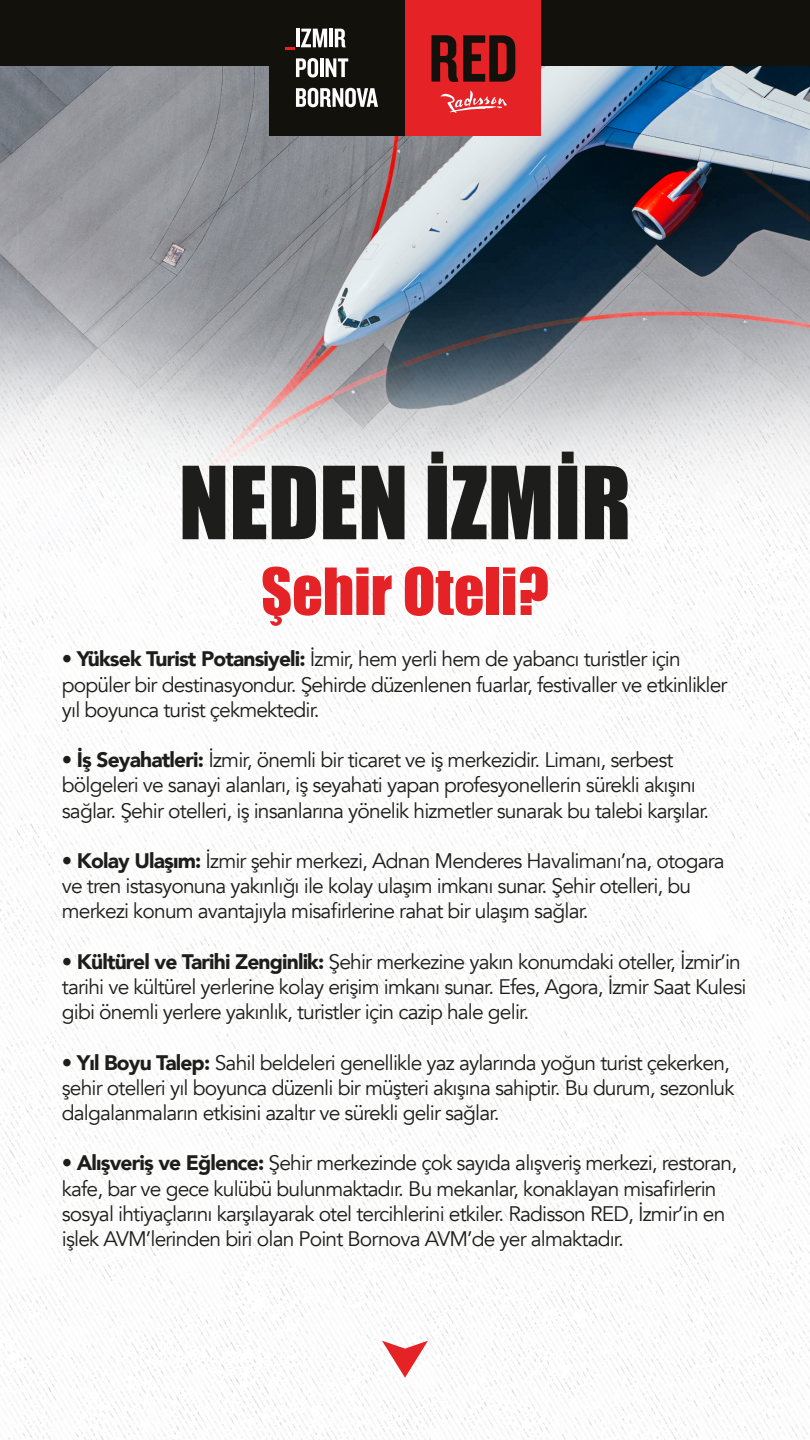
<style>
.page{position:relative;width:810px;height:1440px;background:#fff}
.page>*{position:absolute;margin:0;border:0;box-sizing:border-box;transform-origin:0 0}
.t1{font:93px "Impact";color:#1d1d1b}
.t2{font:60px "Impact";color:#e52326}
.t3{font:21px/25.2px "Avenir";letter-spacing:-.04em;color:#1d1d1b}
.s1{font-weight:900}
</style>
<div class="page">
<img style="left:0;top:549px;width:810px;height:891px">
<img style="left:0;top:66px;width:810px;height:483px">
<div style="left:0;top:0;width:810px;height:66px;background:#12110c"></div>
<div style="left:405px;top:0;width:136px;height:136px;background:#e52326"></div>
<svg style="left:432px;top:35px;width:83px;height:47px"></svg>
<svg style="left:440px;top:90px;width:67px;height:23px"></svg>
<div style="left:269px;top:0;width:136px;height:136px;background:#12110c"></div>
<svg style="left:285px;top:47px;width:10px;height:3px"></svg>
<hr style="left:296px;top:29px;width:3px;height:18px;background:#fff">
<svg style="left:301px;top:29px;width:26px;height:18px"></svg>
<hr style="left:329px;top:29px;width:4px;height:18px;background:#fff">
<svg style="left:335px;top:29px;width:11px;height:18px"></svg>
<svg style="left:296px;top:58px;width:22px;height:19px"></svg>
<hr style="left:320px;top:58px;width:4px;height:19px;background:#fff">
<svg style="left:326px;top:58px;width:22px;height:19px"></svg>
<svg style="left:296px;top:88px;width:82px;height:19px"></svg>
<svg style="left:382px;top:1341px;width:46px;height:37px"></svg>
<h1 class="t1" style="left:179px;top:431px;width:454px">NEDEN İZMİR</h1>
<h2 class="t2" style="left:261px;top:545px;width:289px">Şehir Oteli?</h2>
<p class="t3" style="left:62px;top:647px;width:667px">• <span class="s1">Yüksek Turist Potansiyeli:</span> İzmir, hem yerli hem de yabancı turistler için popüler bir destinasyondur. Şehirde düzenlenen fuarlar, festivaller ve etkinlikler yıl boyunca turist çekmektedir.</p>
<p class="t3" style="left:62px;top:748px;width:649px">• <span class="s1">İş Seyahatleri:</span> İzmir, önemli bir ticaret ve iş merkezidir. Limanı, serbest bölgeleri ve sanayi alanları, iş seyahati yapan profesyonellerin sürekli akışını sağlar. Şehir otelleri, iş insanlarına yönelik hizmetler sunarak bu talebi karşılar.</p>
<p class="t3" style="left:62px;top:849px;width:664px">• <span class="s1">Kolay Ulaşım:</span> İzmir şehir merkezi, Adnan Menderes Havalimanı’na, otogara ve tren istasyonuna yakınlığı ile kolay ulaşım imkanı sunar. Şehir otelleri, bu merkezi konum avantajıyla misafirlerine rahat bir ulaşım sağlar.</p>
<p class="t3" style="left:62px;top:949px;width:686px">• <span class="s1">Kültürel ve Tarihi Zenginlik:</span> Şehir merkezine yakın konumdaki oteller, İzmir’in tarihi ve kültürel yerlerine kolay erişim imkanı sunar. Efes, Agora, İzmir Saat Kulesi gibi önemli yerlere yakınlık, turistler için cazip hale gelir.</p>
<p class="t3" style="left:62px;top:1050px;width:674px">• <span class="s1">Yıl Boyu Talep:</span> Sahil beldeleri genellikle yaz aylarında yoğun turist çekerken, şehir otelleri yıl boyunca düzenli bir müşteri akışına sahiptir. Bu durum, sezonluk dalgalanmaların etkisini azaltır ve sürekli gelir sağlar.</p>
<p class="t3" style="left:62px;top:1151px;width:677px">• <span class="s1">Alışveriş ve Eğlence:</span> Şehir merkezinde çok sayıda alışveriş merkezi, restoran, kafe, bar ve gece kulübü bulunmaktadır. Bu mekanlar, konaklayan misafirlerin sosyal ihtiyaçlarını karşılayarak otel tercihlerini etkiler. Radisson RED, İzmir’in en işlek AVM’lerinden biri olan Point Bornova AVM’de yer almaktadır.</p>
</div>
